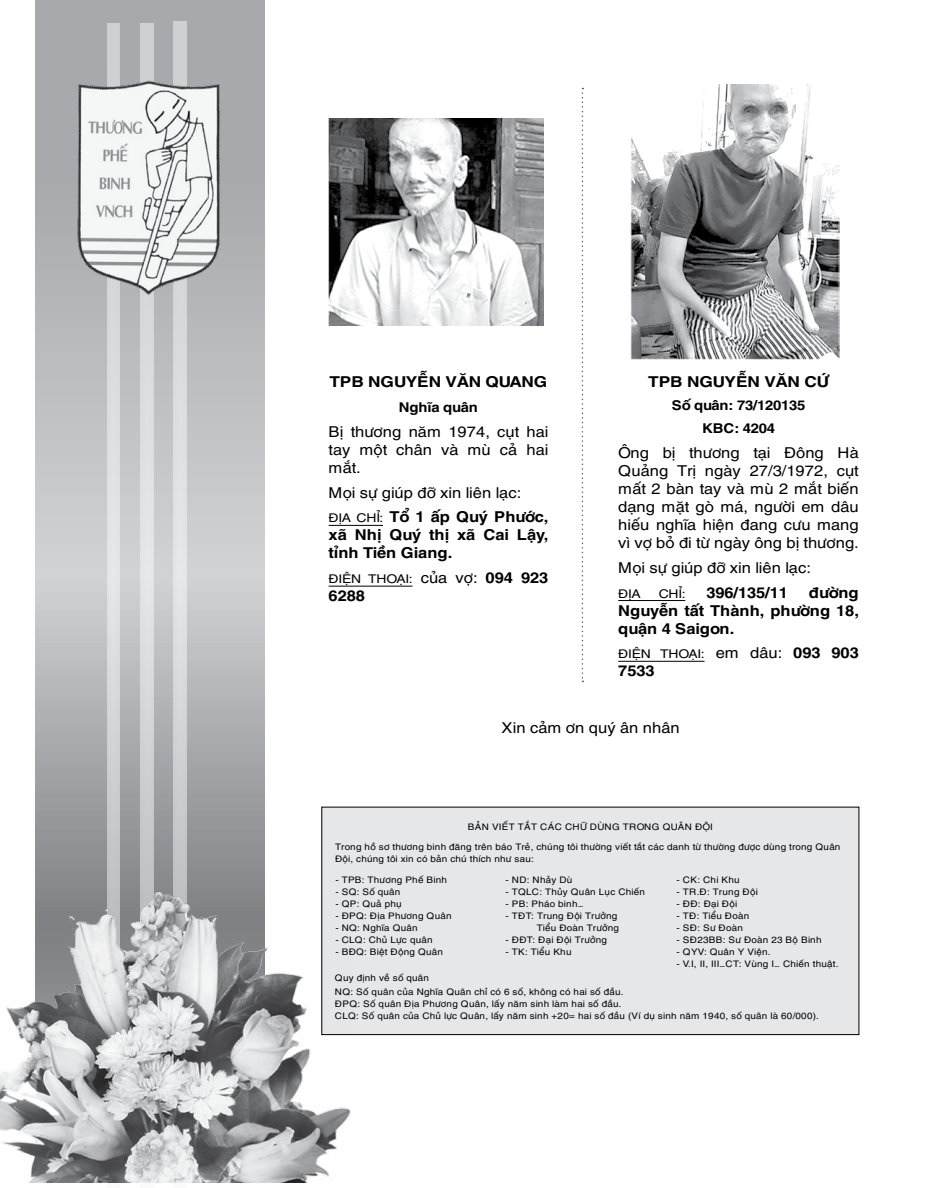
<style>
.page{position:relative;width:945px;height:1188px;background:#fff}
.page>*{position:absolute;margin:0;border:0;box-sizing:border-box;transform-origin:0 0}
.t1{font:15px/18px "UTM Helve";letter-spacing:-.025em;color:#000;text-align:justify;scale:1.1 1}
.t2{font:700 15px/18px "UTM Helve";letter-spacing:-.025em;color:#000;scale:1.1 1}
.t3{font:700 15px "UTM Helve";letter-spacing:-.025em;color:#000;scale:1.15 1}
.t4{font:700 13.5px/23px "UTM Helve";letter-spacing:-.035em;color:#000;text-align:center;scale:1.1 1}
.t5{font:12px "UTM Helve";letter-spacing:-.05em;color:#000;scale:1.16 1}
.t6{font:9px/12px "UTM Helve";letter-spacing:-.005em;color:#000;scale:1.1 1}
.s1{font-size:12px}
.s2{font-weight:700}
.s3{font-size:15px}
.s4{font-weight:700;font-size:15px}
</style>
<div class="page">
<div style="left:322px;top:807px;width:537px;height:228px;background:#e6e7e8"></div>
<div style="left:322px;top:807px;width:537px;height:228px;border:1px solid #000"></div>
<svg style="left:36px;top:1px;width:229px;height:890px;background:#b3b5b7"></svg>
<svg style="left:107px;top:23px;width:12px;height:1160px;background:#d6d7d9"></svg>
<svg style="left:141px;top:23px;width:13px;height:1160px;background:#d7d8d9"></svg>
<svg style="left:174px;top:21px;width:12px;height:1162px;background:#d7d8d9"></svg>
<img style="left:0;top:891px;width:352px;height:291px">
<img style="left:76px;top:79px;width:145px;height:216px">
<hr style="left:329px;top:525px;width:54px;height:1px;background:#000">
<hr style="left:329px;top:586px;width:83px;height:1px;background:#000">
<svg style="left:582px;top:88px;width:1px;height:594px"></svg>
<img style="left:329px;top:118px;width:215px;height:207px">
<img style="left:630px;top:84px;width:209px;height:275px">
<hr style="left:618px;top:600px;width:67px;height:1px;background:#000">
<hr style="left:618px;top:661px;width:87px;height:1px;background:#000">
<h1 class="t3" style="left:329px;top:369px;width:191px">TPB NGUYỄN VĂN QUANG</h1>
<h2 class="t4" style="left:399px;top:394px;width:74px">Nghĩa quân</h2>
<h1 class="t1" style="left:329px;top:421px;width:202px">Bị thương năm 1974, cụt hai tay một chân và mù cả hai mắt.</h1>
<h1 class="t1" style="left:329px;top:478px;width:202px;line-height:24.8px">Mọi sự giúp đỡ xin liên lạc:<br><span class="s1">ĐỊA CHỈ:</span> <span class="s2">Tổ 1 ấp Quý Phước,</span></h1>
<h1 class="t2" style="left:329px;top:524px;width:202px">xã Nhị Quý thị xã Cai Lậy, tỉnh Tiền Giang.</h1>
<h3 class="t5" style="left:329px;top:569px;width:191px">ĐIỆN THOẠI: <span class="s3">của vợ:</span> <span class="s4">094 923</span></h3>
<h1 class="t2" style="left:329px;top:585px;width:35px">6288</h1>
<h1 class="t3" style="left:648px;top:369px;width:159px">TPB NGUYỄN VĂN CỨ</h1>
<h2 class="t4" style="left:672px;top:392px;width:123px">Số quân: 73/120135<br>KBC: 4204</h2>
<h1 class="t1" style="left:618px;top:442px;width:220px">Ông bị thương tại Đông Hà Quảng Trị ngày 27/3/1972, cụt mất 2 bàn tay và mù 2 mắt biến dạng mặt gò má, người em dâu hiếu nghĩa hiện đang cưu mang vì vợ bỏ đi từ ngày ông bị thương.</h1>
<h1 class="t1" style="left:618px;top:557px;width:177px">Mọi sự giúp đỡ xin liên lạc:</h1>
<h3 class="t5" style="left:618px;top:584px;width:21px">ĐỊA</h3>
<h3 class="t5" style="left:659px;top:584px;width:25px">CHỈ:</h3>
<h1 class="t2" style="left:706px;top:581px;width:76px">396/135/11</h1>
<h1 class="t2" style="left:618px;top:581px;width:221px;text-align:justify;text-indent:191px">đường Nguyễn tất Thành, phường 18, quận 4 Saigon.</h1>
<h3 class="t5" style="left:618px;top:645px;width:209px">ĐIỆN THOẠI: <span class="s3">em dâu:</span> <span class="s4">093 903</span></h3>
<h1 class="t2" style="left:618px;top:660px;width:35px">7533</h1>
<h1 class="t1" style="left:502px;top:717px;width:164px">Xin cảm ơn quý ân nhân</h1>
<p class="t6" style="left:468px;top:820px;width:224px">BẢN VIẾT TẮT CÁC CHỮ DÙNG TRONG QUÂN ĐỘI</p>
<p class="t6" style="left:335px;top:840px;width:461px">Trong hồ sơ thương binh đăng trên báo Trẻ, chúng tôi thường viết tắt các danh từ thường được dùng trong Quân<br>Đội, chúng tôi xin có bản chú thích như sau:</p>
<p class="t6" style="left:335px;top:873px;width:103px">- TPB: Thương Phế Binh</p>
<p class="t6" style="left:335px;top:885px;width:61px">- SQ: Số quân</p>
<p class="t6" style="left:335px;top:897px;width:62px">- QP: Quả phụ</p>
<p class="t6" style="left:335px;top:909px;width:107px">- ĐPQ: Địa Phương Quân</p>
<p class="t6" style="left:335px;top:921px;width:76px">- NQ: Nghĩa Quân</p>
<p class="t6" style="left:335px;top:933px;width:90px">- CLQ: Chủ Lực quân</p>
<p class="t6" style="left:335px;top:945px;width:100px">- BĐQ: Biệt Động Quân</p>
<p class="t6" style="left:506px;top:873px;width:63px">- ND: Nhảy Dù</p>
<p class="t6" style="left:506px;top:885px;width:129px">- TQLC: Thủy Quân Lục Chiến</p>
<p class="t6" style="left:506px;top:897px;width:73px">- PB: Pháo binh…</p>
<p class="t6" style="left:506px;top:909px;width:105px;text-align:right">- TĐT: Trung Đội Trưởng<br>Tiểu Đoàn Trưởng</p>
<p class="t6" style="left:506px;top:933px;width:94px">- ĐĐT: Đại Đội Trưởng</p>
<p class="t6" style="left:506px;top:945px;width:62px">- TK: Tiểu Khu</p>
<p class="t6" style="left:677px;top:873px;width:59px">- CK: Chi Khu</p>
<p class="t6" style="left:677px;top:885px;width:76px">- TR.Đ: Trung Đội</p>
<p class="t6" style="left:677px;top:897px;width:57px">- ĐĐ: Đại Đội</p>
<p class="t6" style="left:677px;top:909px;width:68px">- TĐ: Tiểu Đoàn</p>
<p class="t6" style="left:677px;top:921px;width:62px">- SĐ: Sư Đoàn</p>
<p class="t6" style="left:677px;top:933px;width:134px">- SĐ23BB: Sư Đoàn 23 Bộ Binh</p>
<p class="t6" style="left:677px;top:945px;width:87px">- QYV: Quân Y Viện.</p>
<p class="t6" style="left:677px;top:957px;width:149px">- V.I, II, III…CT: Vùng I… Chiến thuật.</p>
<p class="t6" style="left:335px;top:970px;width:264px;line-height:14.2px">Quy định về số quân<br>NQ: Số quân của Nghĩa Quân chỉ có 6 số, không có hai số đầu.</p>
<p class="t6" style="left:335px;top:997px;width:442px">ĐPQ: Số quân Địa Phương Quân, lấy năm sinh làm hai số đầu.<br>CLQ: Số quân của Chủ lực Quân, lấy năm sinh +20= hai số đầu (Ví dụ sinh năm 1940, số quân là 60/000).</p>
</div>
